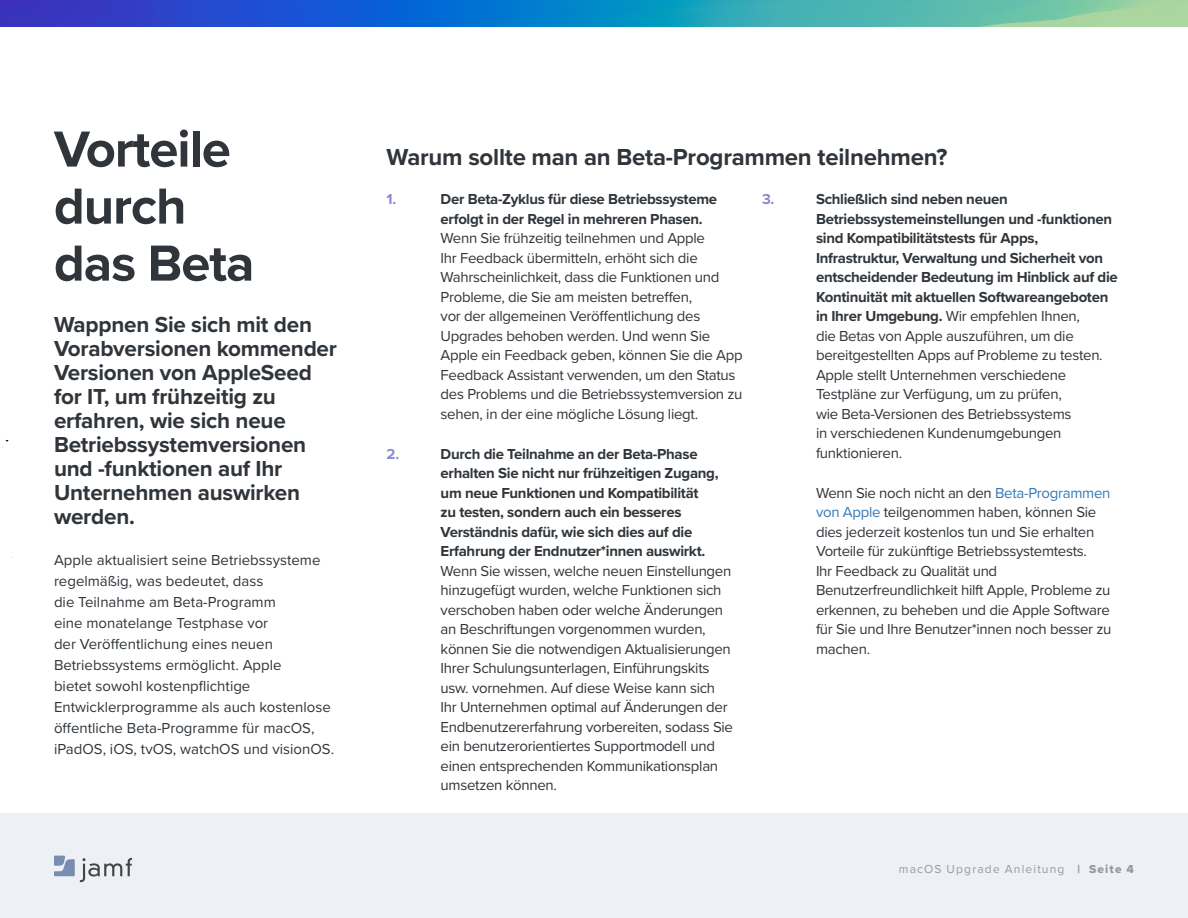
<style>
.page{position:relative;width:1188px;height:918px;background:#fff}
.page>*{position:absolute;margin:0;border:0;box-sizing:border-box;transform-origin:0 0}
.t1{font:700 52.5px/57px "Proxima Nova";letter-spacing:-.02em;color:#2f353a}
.t2{font:700 24px "Proxima Nova";letter-spacing:-.01em;color:#2f353a}
.t3{font:700 22.5px/24px "Proxima Nova";letter-spacing:-.01em;color:#2f353a}
.t4{font:15px/19.5px "Proxima Nova";letter-spacing:-.02em;color:#2f353a}
.t5{font:15px/21px "Proxima Nova";color:#2f353a}
.t6{font:700 15px/19.5px "Proxima Nova";letter-spacing:-.02em;color:#2f353a}
.t7{font:700 15px "Proxima Nova";color:#8a8ad6}
.t8{font:12px "Proxima Nova";letter-spacing:.095em;color:#979a9d}
.s1{font-weight:700}
.s2{color:#337ab7}
.s3{font-family:"Proxima Nova Extrabld"}
</style>
<div class="page">
<div style="left:0;top:813px;width:1187px;height:105px;background:#edf0f5"></div>
<svg style="left:54px;top:856px;width:78px;height:26px"></svg>
<img style="left:0;top:0;width:1188px;height:27px">
<h1 class="t1" style="left:54px;top:119px;width:202px">Vorteile durch das Beta</h1>
<h3 class="t3" style="left:54px;top:312px;width:284px">Wappnen Sie sich mit den<br>Vorabversionen kommender<br>Versionen von AppleSeed for IT, um frühzeitig zu erfahren, wie sich neue<br>Betriebssystemversionen und -funktionen auf Ihr<br>Unternehmen auswirken werden.</h3>
<p class="t5" style="left:54px;top:549px;width:282px">Apple aktualisiert seine Betriebssysteme regelmäßig, was bedeutet, dass<br>die Teilnahme am Beta-Programm<br>eine monatelange Testphase vor<br>der Veröffentlichung eines neuen Betriebssystems ermöglicht. Apple<br>bietet sowohl kostenpflichtige Entwicklerprogramme als auch kostenlose öffentliche Beta-Programme für macOS, iPadOS, iOS, tvOS, watchOS und visionOS.</p>
<h2 class="t2" style="left:387px;top:139px;width:562px">Warum sollte man an Beta-Programmen teilnehmen?</h2>
<p class="t7" style="left:387px;top:188px;width:11px">1.</p>
<p class="t6" style="left:441px;top:189px;width:278px">Der Beta-Zyklus für diese Betriebssysteme erfolgt in der Regel in mehreren Phasen.</p>
<p class="t4" style="left:441px;top:228px;width:304px">Wenn Sie frühzeitig teilnehmen und Apple<br>Ihr Feedback übermitteln, erhöht sich die Wahrscheinlichkeit, dass die Funktionen und Probleme, die Sie am meisten betreffen,<br>vor der allgemeinen Veröffentlichung des Upgrades behoben werden. Und wenn Sie Apple ein Feedback geben, können Sie die App Feedback Assistant verwenden, um den Status des Problems und die Betriebssystemversion zu sehen, in der eine mögliche Lösung liegt.</p>
<p class="t7" style="left:387px;top:442px;width:14px">2.</p>
<p class="t6" style="left:441px;top:443px;width:279px">Durch die Teilnahme an der Beta-Phase erhalten Sie nicht nur frühzeitigen Zugang, um neue Funktionen und Kompatibilität<br>zu testen, sondern auch ein besseres Verständnis dafür, wie sich dies auf die Erfahrung der Endnutzer*innen auswirkt.</p>
<p class="t4" style="left:441px;top:560px;width:294px">Wenn Sie wissen, welche neuen Einstellungen hinzugefügt wurden, welche Funktionen sich verschoben haben oder welche Änderungen an Beschriftungen vorgenommen wurden, können Sie die notwendigen Aktualisierungen Ihrer Schulungsunterlagen, Einführungskits usw. vornehmen. Auf diese Weise kann sich Ihr Unternehmen optimal auf Änderungen der Endbenutzererfahrung vorbereiten, sodass Sie ein benutzerorientiertes Supportmodell und einen entsprechenden Kommunikationsplan umsetzen können.</p>
<p class="t7" style="left:762px;top:188px;width:14px">3.</p>
<p class="t4" style="left:816px;top:189px;width:303px"><span class="s1">Schließlich sind neben neuen Betriebssystemeinstellungen und -funktionen sind Kompatibilitätstests für Apps, Infrastruktur, Verwaltung und Sicherheit von entscheidender Bedeutung im Hinblick auf die Kontinuität mit aktuellen Softwareangeboten in Ihrer Umgebung.</span> Wir empfehlen Ihnen,<br>die Betas von Apple auszuführen, um die bereitgestellten Apps auf Probleme zu testen.<br>Apple stellt Unternehmen verschiedene Testpläne zur Verfügung, um zu prüfen,<br>wie Beta-Versionen des Betriebssystems<br>in verschiedenen Kundenumgebungen funktionieren.</p>
<p class="t4" style="left:816px;top:482px;width:297px">Wenn Sie noch nicht an den <span class="s2">Beta-Programmen von Apple</span> teilgenommen haben, können Sie dies jederzeit kostenlos tun und Sie erhalten Vorteile für zukünftige Betriebssystemtests.<br>Ihr Feedback zu Qualität und Benutzerfreundlichkeit hilft Apple, Probleme zu erkennen, zu beheben und die Apple Software für Sie und Ihre Benutzer*innen noch besser zu machen.</p>
<p class="t8" style="left:899px;top:860px;width:237px">macOS Upgrade Anleitung <span class="s3">| Seite 4</span></p>
</div>
